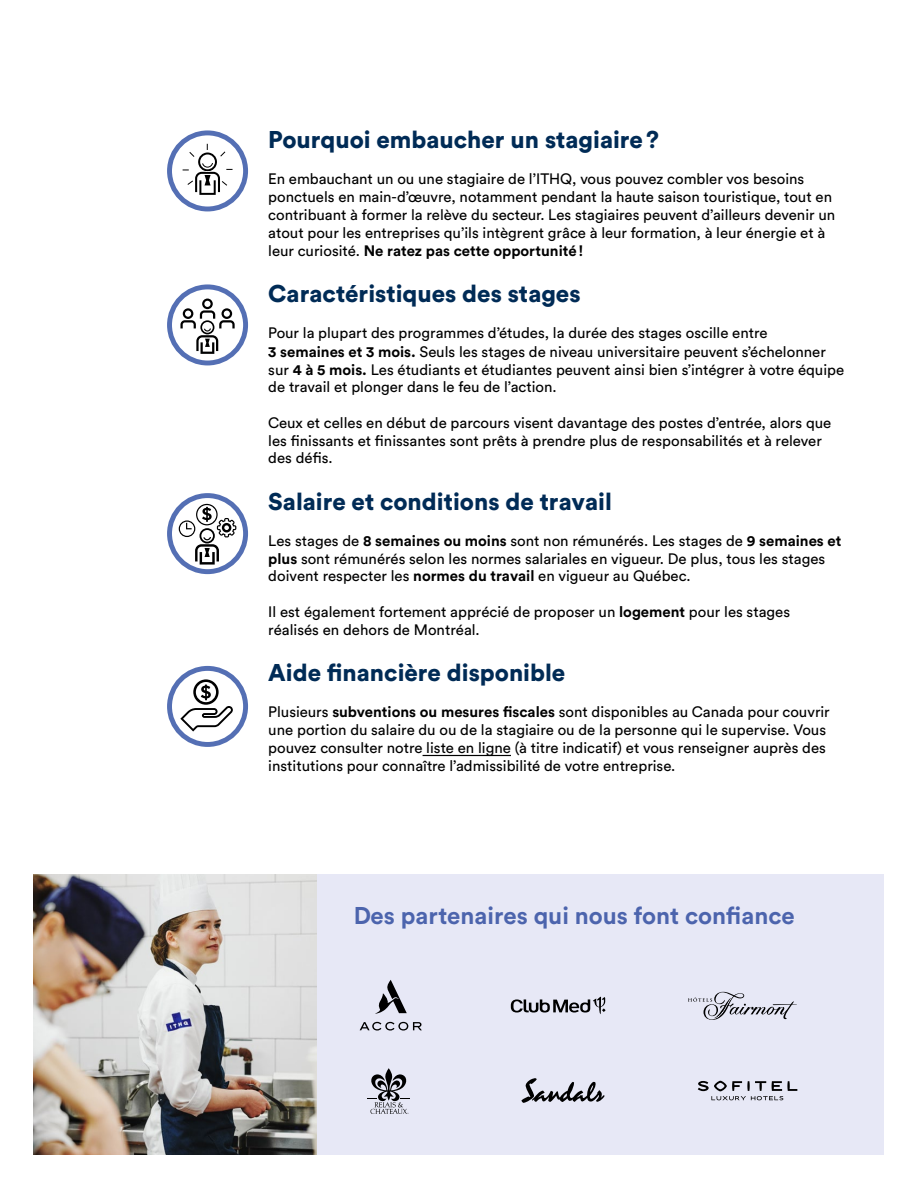
<style>
.page{position:relative;width:918px;height:1188px;background:#fff}
.page>*{position:absolute;margin:0;border:0;box-sizing:border-box;transform-origin:0 0}
.t1{font:900 24px "Circular Std";color:#002b56}
.t2{font:700 24px "Circular Std";color:#546fb4}
.t3{font:15px/18px "Circular Std";color:#000}
.s1{font-weight:700}
</style>
<div class="page">
<img style="left:34px;top:874px;width:283px;height:280px">
<div style="left:317px;top:874px;width:567px;height:280px;background:#e7e8f6"></div>
<svg style="left:511px;top:997px;width:95px;height:17px"></svg>
<svg style="left:688px;top:992px;width:109px;height:28px"></svg>
<svg style="left:367px;top:1068px;width:43px;height:46px"></svg>
<svg style="left:698px;top:1081px;width:99px;height:19px"></svg>
<svg style="left:521px;top:1078px;width:84px;height:25px"></svg>
<svg style="left:375px;top:980px;width:32px;height:34px"></svg>
<svg style="left:360px;top:1022px;width:62px;height:9px"></svg>
<svg style="left:183px;top:144px;width:50px;height:51px"></svg>
<div style="left:167px;top:130px;width:81px;height:81px;border:5px solid #546fb4;border-radius:50%"></div>
<svg style="left:180px;top:299px;width:55px;height:55px"></svg>
<div style="left:167px;top:284px;width:81px;height:81px;border:5px solid #546fb4;border-radius:50%"></div>
<svg style="left:179px;top:504px;width:57px;height:61px"></svg>
<div style="left:167px;top:493px;width:81px;height:81px;border:5px solid #546fb4;border-radius:50%"></div>
<div style="left:167px;top:666px;width:81px;height:81px;border:5px solid #546fb4;border-radius:50%"></div>
<svg style="left:180px;top:679px;width:53px;height:53px"></svg>
<hr style="left:423px;top:755px;width:88px;height:1px;background:#000">
<h1 class="t1" style="left:268px;top:123px;width:392px">Pourquoi embaucher un stagiaire ?</h1>
<p class="t3" style="left:268px;top:169px;width:569px">En embauchant un ou une stagiaire de l’ITHQ, vous pouvez combler vos besoins ponctuels en main-d’œuvre, notamment pendant la haute saison touristique, tout en contribuant à former la relève du secteur. Les stagiaires peuvent d’ailleurs devenir un atout pour les entreprises qu’ils intègrent grâce à leur formation, à leur énergie et à leur curiosité. <span class="s1">Ne ratez pas cette opportunité !</span></p>
<h1 class="t1" style="left:268px;top:278px;width:314px">Caractéristiques des stages</h1>
<p class="t3" style="left:268px;top:324px;width:577px">Pour la plupart des programmes d’études, la durée des stages oscille entre<br><span class="s1">3 semaines et 3 mois.</span> Seuls les stages de niveau universitaire peuvent s’échelonner sur <span class="s1">4 à 5 mois.</span> Les étudiants et étudiantes peuvent ainsi bien s’intégrer à votre équipe de travail et plonger dans le feu de l’action.</p>
<p class="t3" style="left:268px;top:414px;width:564px">Ceux et celles en début de parcours visent davantage des postes d’entrée, alors que les finissants et finissantes sont prêts à prendre plus de responsabilités et à relever des défis.</p>
<h1 class="t1" style="left:268px;top:485px;width:345px">Salaire et conditions de travail</h1>
<p class="t3" style="left:268px;top:532px;width:575px">Les stages de <span class="s1">8 semaines ou moins</span> sont non rémunérés. Les stages de <span class="s1">9 semaines et plus</span> sont rémunérés selon les normes salariales en vigueur. De plus, tous les stages doivent respecter les <span class="s1">normes du travail</span> en vigueur au Québec.</p>
<p class="t3" style="left:268px;top:603px;width:523px;line-height:17.4px">Il est également fortement apprécié de proposer un <span class="s1">logement</span> pour les stages réalisés en dehors de Montréal.</p>
<h1 class="t1" style="left:268px;top:657px;width:299px">Aide financière disponible</h1>
<p class="t3" style="left:268px;top:703px;width:563px">Plusieurs <span class="s1">subventions ou mesures fiscales</span> sont disponibles au Canada pour couvrir une portion du salaire du ou de la stagiaire ou de la personne qui le supervise. Vous pouvez consulter notre liste en ligne (à titre indicatif) et vous renseigner auprès des institutions pour connaître l’admissibilité de votre entreprise.</p>
<h1 class="t2" style="left:353px;top:901px;width:443px">Des partenaires qui nous font confiance</h1>
</div>
